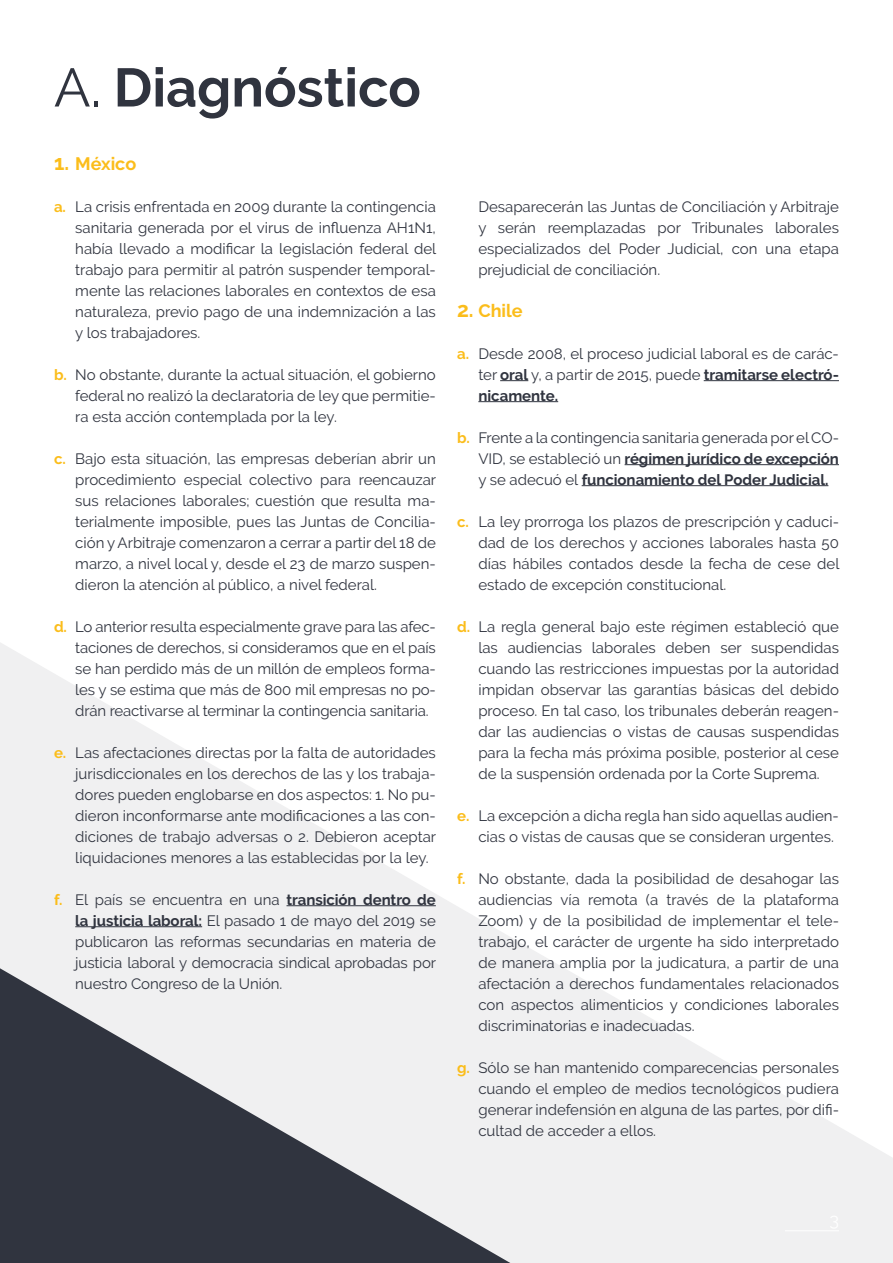
<style>
.page{position:relative;width:893px;height:1263px;background:#fff}
.page>*{position:absolute;margin:0;border:0;box-sizing:border-box;transform-origin:0 0}
.t1{font:700 54px "Raleway";color:#30343f}
.t2{font:700 18px "Raleway";color:#fbbd1b}
.t3{font:15px/21px "Raleway";color:#30343f;text-align:justify}
.s1{font-weight:400}
.s2{font-size:21px}
.s3{font-weight:700;color:#fbbd1b}
.s4{font-weight:700}
</style>
<div class="page">
<svg style="left:0;top:643px;width:893px;height:620px"></svg>
<svg style="left:0;top:968px;width:510px;height:295px"></svg>
<hr style="left:785px;top:1230px;width:54px;height:1px;background:#fff">
<hr style="left:286px;top:905px;width:150px;height:1px;background:#30343f">
<hr style="left:75px;top:926px;width:127px;height:1px;background:#30343f">
<svg style="left:500px;top:380px;width:28px;height:1px"></svg>
<hr style="left:704px;top:380px;width:135px;height:1px;background:#30343f">
<hr style="left:478px;top:401px;width:80px;height:1px;background:#30343f">
<hr style="left:625px;top:464px;width:214px;height:1px;background:#30343f">
<hr style="left:582px;top:485px;width:246px;height:1px;background:#30343f">
<h1 class="t1" style="left:54px;top:57px;width:368px"><span class="s1">A.</span> Diagnóstico</h1>
<p class="t2" style="left:54px;top:153px;width:84px"><span class="s2">1.</span> México</p>
<p class="t3" style="left:75px;top:196px;width:363px;text-indent:-21px"><span class="s3">a.</span> La crisis enfrentada en 2009 durante la contingencia sanitaria generada por el virus de influenza AH1N1, había llevado a modificar la legislación federal del trabajo para permitir al patrón suspender temporal&shy;mente las relaciones laborales en contextos de esa naturaleza, previo pago de una indemnización a las y los trabajadores.</p>
<p class="t3" style="left:75px;top:364px;width:362px;text-indent:-21px"><span class="s3">b.</span> No obstante, durante la actual situación, el gobierno federal no realizó la declaratoria de ley que permitie&shy;ra esta acción contemplada por la ley.</p>
<p class="t3" style="left:75px;top:448px;width:362px;text-indent:-21px"><span class="s3">c.</span> Bajo esta situación, las empresas deberían abrir un procedimiento especial colectivo para reencauzar sus relaciones laborales; cuestión que resulta ma&shy;terialmente imposible, pues las Juntas de Concilia&shy;ción y Arbitraje comenzaron a cerrar a partir del 18 de marzo, a nivel local y, desde el 23 de marzo suspen&shy;dieron la atención al público, a nivel federal.</p>
<p class="t3" style="left:75px;top:616px;width:362px;text-indent:-21px"><span class="s3">d.</span> Lo anterior resulta especialmente grave para las afec&shy;taciones de derechos, si consideramos que en el país se han perdido más de un millón de empleos forma&shy;les y se estima que más de 800 mil empresas no po&shy;drán reactivarse al terminar la contingencia sanitaria.</p>
<p class="t3" style="left:75px;top:742px;width:362px;text-indent:-21px"><span class="s3">e.</span> Las afectaciones directas por la falta de autoridades jurisdiccionales en los derechos de las y los trabaja&shy;dores pueden englobarse en dos aspectos: 1. No pu&shy;dieron inconformarse ante modificaciones a las con&shy;diciones de trabajo adversas o 2. Debieron aceptar liquidaciones menores a las establecidas por la ley.</p>
<p class="t3" style="left:75px;top:889px;width:362px;text-indent:-21px"><span class="s3">f.</span> El país se encuentra en una <span class="s4">transición dentro de la justicia laboral:</span> El pasado 1 de mayo del 2019 se publicaron las reformas secundarias en materia de justicia laboral y democracia sindical aprobadas por nuestro Congreso de la Unión.</p>
<p class="t3" style="left:478px;top:196px;width:362px">Desaparecerán las Juntas de Conciliación y Arbitraje y serán reemplazadas por Tribunales laborales especializados del Poder Judicial, con una etapa prejudicial de conciliación.</p>
<p class="t2" style="left:457px;top:300px;width:67px"><span class="s2">2.</span> Chile</p>
<p class="t3" style="left:478px;top:343px;width:362px;text-indent:-21px"><span class="s3">a.</span> Desde 2008, el proceso judicial laboral es de carác&shy;ter <span class="s4">oral</span> y, a partir de 2015, puede <span class="s4">tramitarse electró&shy;nicamente.</span></p>
<p class="t3" style="left:478px;top:427px;width:362px;text-indent:-21px"><span class="s3">b.</span> Frente a la contingencia sanitaria generada por el CO-VID, se estableció un <span class="s4">régimen jurídico de excepción </span>y se adecuó el <span class="s4">funcionamiento del Poder Judicial.</span></p>
<p class="t3" style="left:478px;top:511px;width:363px;text-indent:-21px"><span class="s3">c.</span> La ley prorroga los plazos de prescripción y caduci&shy;dad de los derechos y acciones laborales hasta 50 días hábiles contados desde la fecha de cese del estado de excepción constitucional.</p>
<p class="t3" style="left:478px;top:616px;width:362px;text-indent:-21px"><span class="s3">d.</span> La regla general bajo este régimen estableció que las audiencias laborales deben ser suspendidas cuando las restricciones impuestas por la autoridad impidan observar las garantías básicas del debido proceso. En tal caso, los tribunales deberán reagen&shy;dar las audiencias o vistas de causas suspendidas para la fecha más próxima posible, posterior al cese de la suspensión ordenada por la Corte Suprema.</p>
<p class="t3" style="left:478px;top:805px;width:362px;text-indent:-21px"><span class="s3">e.</span> La excepción a dicha regla han sido aquellas audien&shy;cias o vistas de causas que se consideran urgentes.</p>
<p class="t3" style="left:478px;top:868px;width:362px;text-indent:-21px"><span class="s3">f.</span> No obstante, dada la posibilidad de desahogar las audiencias vía remota (a través de la plataforma Zoom) y de la posibilidad de implementar el tele&shy;trabajo, el carácter de urgente ha sido interpretado de manera amplia por la judicatura, a partir de una afectación a derechos fundamentales relacionados con aspectos alimenticios y condiciones laborales discriminatorias e inadecuadas.</p>
<p class="t3" style="left:478px;top:1057px;width:362px;text-indent:-21px"><span class="s3">g.</span> Sólo se han mantenido comparecencias personales cuando el empleo de medios tecnológicos pudiera generar indefensión en alguna de las partes, por difi&shy;cultad de acceder a ellos.</p>
</div>
